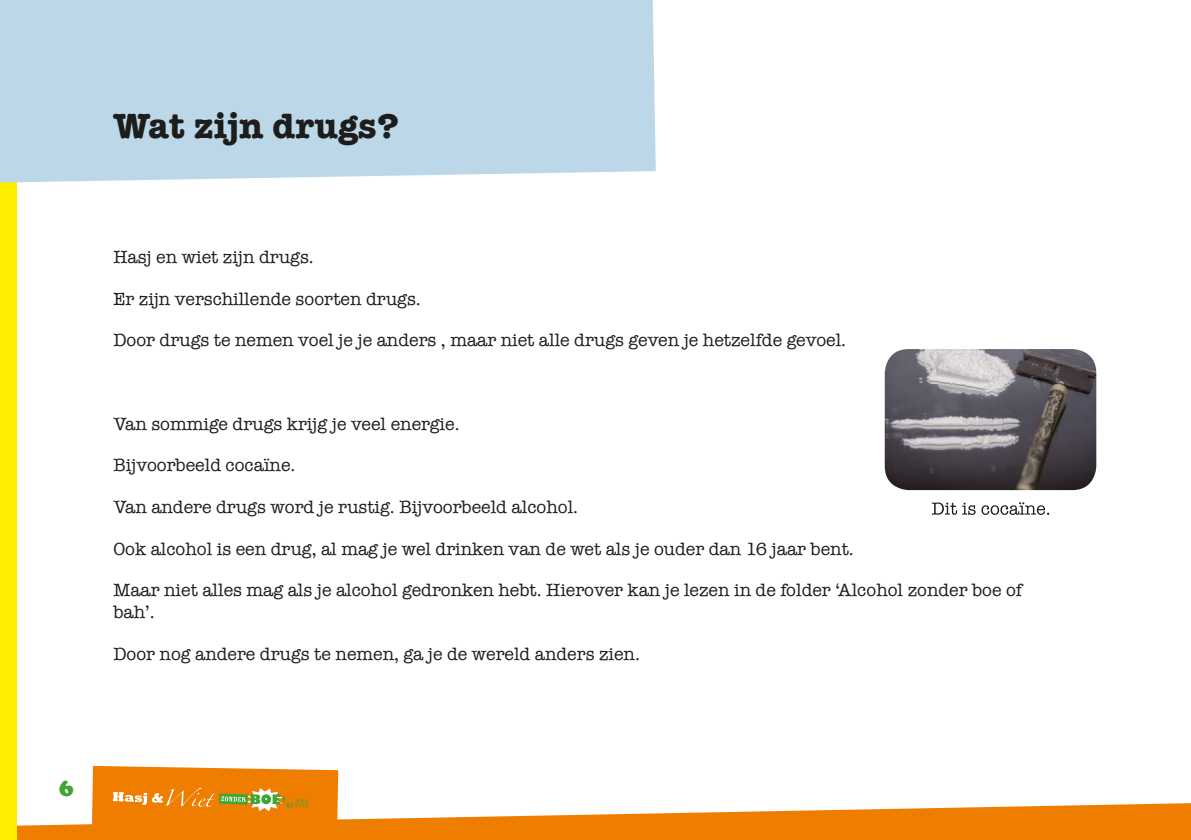
<style>
.page{position:relative;width:1191px;height:840px;background:#fff}
.page>*{position:absolute;margin:0;border:0;box-sizing:border-box;transform-origin:0 0}
.t1{font:700 36px "American Typewriter";color:#1d1d1b}
.t2{font:900 24px "Cooper";color:#3fa535}
.t3{font:18px/21.6px "American Typewriter";color:#1d1d1b}
</style>
<div class="page">
<svg style="left:16px;top:802px;width:1175px;height:37px;fill:#ef7d00"></svg>
<svg style="left:92px;top:765px;width:246px;height:74px"></svg>
<div style="left:0;top:0;width:16px;height:839px;background:#ffed00"></div>
<div style="left:0;top:0;width:656px;height:183px;background:#bcd8e8"></div>
<img style="left:884px;top:349px;width:212px;height:141px">
<svg style="left:931px;top:502px;width:118px;height:12px"></svg>
<h1 class="t1" style="left:113px;top:95px;width:287px">Wat zijn drugs?</h1>
<p class="t3" style="left:113px;top:245px;width:202px">Hasj en wiet zijn drugs.</p>
<p class="t3" style="left:113px;top:287px;width:309px">Er zijn verschillende soorten drugs.</p>
<p class="t3" style="left:113px;top:329px;width:734px">Door drugs te nemen voel je je anders , maar niet alle drugs geven je hetzelfde gevoel.</p>
<p class="t3" style="left:113px;top:412px;width:348px">Van sommige drugs krijg je veel energie.</p>
<p class="t3" style="left:113px;top:453px;width:183px">Bijvoorbeeld cocaïne.</p>
<p class="t3" style="left:113px;top:495px;width:466px">Van andere drugs word je rustig. Bijvoorbeeld alcohol.</p>
<p class="t3" style="left:113px;top:537px;width:742px">Ook alcohol is een drug, al mag je wel drinken van de wet als je ouder dan 16 jaar bent.</p>
<p class="t3" style="left:113px;top:578px;width:910px">Maar niet alles mag als je alcohol gedronken hebt. Hierover kan je lezen in de folder ‘Alcohol zonder boe of bah’.</p>
<p class="t3" style="left:113px;top:641px;width:528px">Door nog andere drugs te nemen, ga je de wereld anders zien.</p>
<h2 class="t2" style="left:59px;top:773px;width:16px">6</h2>
</div>
